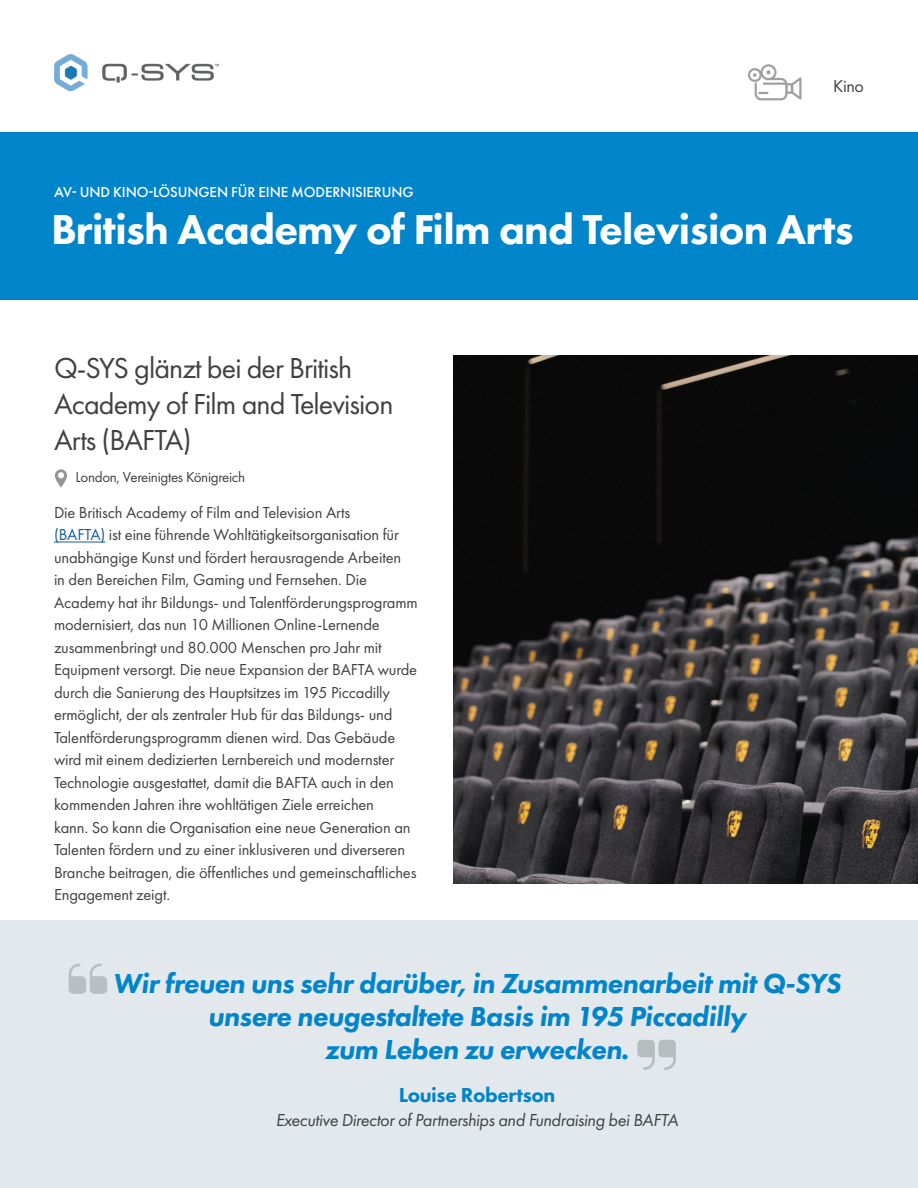
<style>
.page{position:relative;width:918px;height:1188px;background:#fff}
.page>*{position:absolute;margin:0;border:0;box-sizing:border-box;transform-origin:0 0}
.t1{font:800 43.5px "Futura PT";letter-spacing:-.02em;color:#fff}
.t2{font:30px/36px "Futura PT";letter-spacing:-.03em;color:#414141}
.t3{font:italic 800 28.5px/33px "Futura PT";letter-spacing:-.02em;color:#0084ca;text-align:center}
.t4{font:800 21px "Futura PT";letter-spacing:-.02em;color:#0084ca}
.t5{font:italic 18px "Futura PT";letter-spacing:-.02em;color:#414141}
.t6{font:18px "Futura PT";color:#414141}
._2019_sub-header{font:16.5px/22.5px "Futura PT";letter-spacing:-.01em;color:#414141}
.t7{font:500 15px "Futura PT";letter-spacing:-.01em;color:#fff}
.t8{font:15px "Futura PT";letter-spacing:-.02em;color:#414141}
.s1{color:#175d9e}
</style>
<div class="page">
<div style="left:0;top:920px;width:918px;height:268px;background:#e2e8eb"></div>
<div style="left:0;top:132px;width:918px;height:168px;background:#0084ca"></div>
<svg style="left:69px;top:964px;width:38px;height:30px"></svg>
<svg style="left:637px;top:1040px;width:39px;height:30px"></svg>
<hr style="left:54px;top:542px;width:51px;height:1px;background:#175d9e">
<img style="left:454px;top:355px;width:464px;height:528px">
<svg style="left:55px;top:469px;width:12px;height:19px"></svg>
<svg style="left:58px;top:472px;width:6px;height:6px"></svg>
<img style="left:54px;top:54px;width:164px;height:36px">
<svg style="left:748px;top:64px;width:54px;height:36px"></svg>
<p class="t6" style="left:833px;top:75px;width:32px">Kino</p>
<p class="t7" style="left:54px;top:183px;width:361px">AV- UND KINO-LÖSUNGEN FÜR EINE MODERNISIERUNG</p>
<p class="t1" style="left:51px;top:202px;width:804px">British Academy of Film and Television Arts</p>
<p class="t2" style="left:54px;top:350px;width:341px">Q-SYS glänzt bei der British<br>Academy of Film and Television<br>Arts (BAFTA)</p>
<p class="t8" style="left:75px;top:468px;width:171px">London, Vereinigtes Königreich</p>
<p class="_2019_sub-header" style="left:54px;top:501px;width:365px">Die Britisch Academy of Film and Television Arts<br><span class="s1">(BAFTA)</span> ist eine führende Wohltätigkeitsorganisation für unabhängige Kunst und fördert herausragende Arbeiten<br>in den Bereichen Film, Gaming und Fernsehen. Die Academy hat ihr Bildungs- und Talentförderungsprogramm modernisiert, das nun 10 Millionen Online-Lernende zusammenbringt und 80.000 Menschen pro Jahr mit Equipment versorgt. Die neue Expansion der BAFTA wurde durch die Sanierung des Hauptsitzes im 195 Piccadilly ermöglicht, der als zentraler Hub für das Bildungs- und Talentförderungsprogramm dienen wird. Das Gebäude wird mit einem dedizierten Lernbereich und modernster Technologie ausgestattet, damit die BAFTA auch in den kommenden Jahren ihre wohltätigen Ziele erreichen<br>kann. So kann die Organisation eine neue Generation an Talenten fördern und zu einer inklusiveren und diverseren Branche beitragen, die öffentliches und gemeinschaftliches Engagement zeigt.</p>
<p class="t3" style="left:113px;top:966px;width:730px">Wir freuen uns sehr darüber, in Zusammenarbeit mit Q-SYS unsere neugestaltete Basis im 195 Piccadilly<br>zum Leben zu erwecken.</p>
<p class="t4" style="left:399px;top:1082px;width:158px">Louise Robertson</p>
<p class="t5" style="left:276px;top:1109px;width:404px">Executive Director of Partnerships and Fundraising bei BAFTA</p>
</div>
